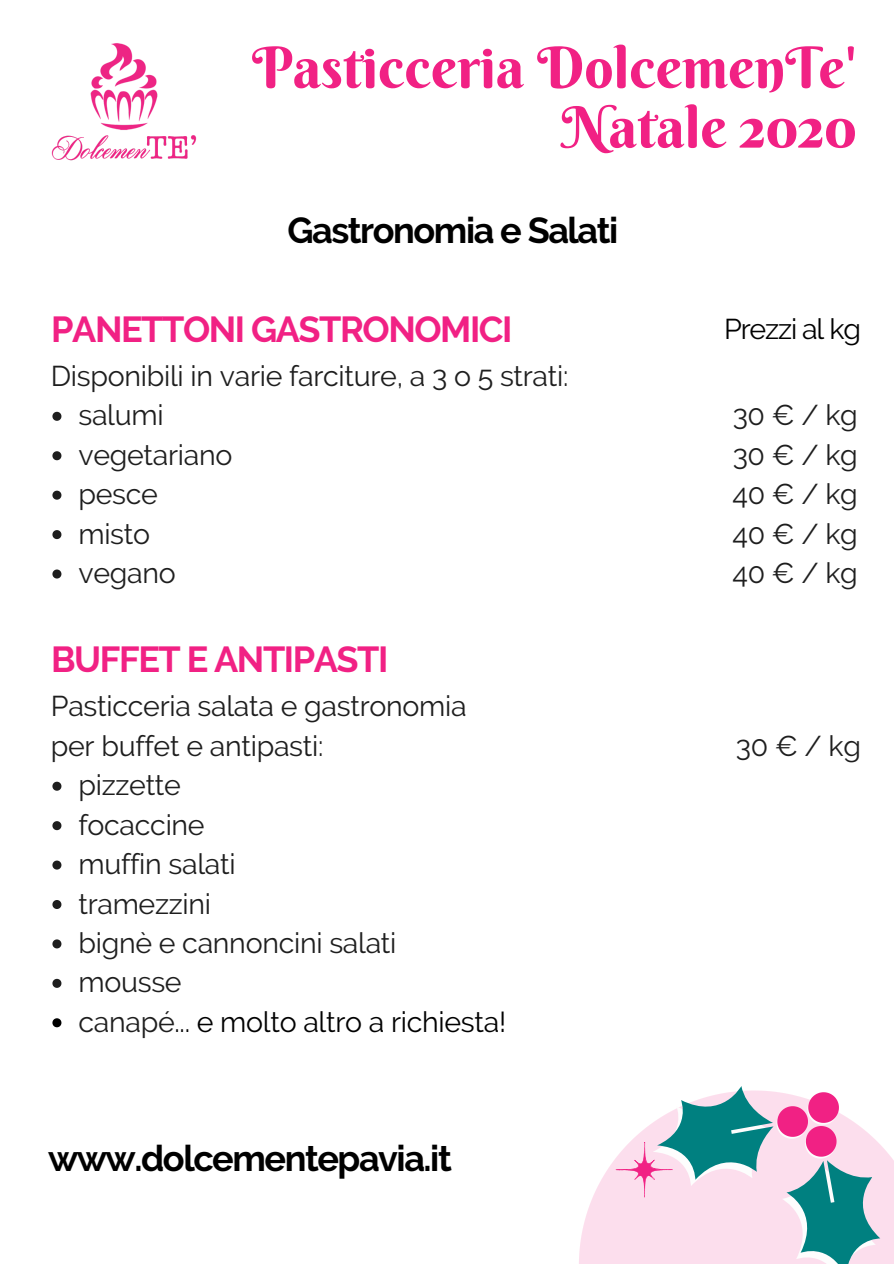
<style>
.page{position:relative;width:894px;height:1264px;background:#fff}
.page>*{position:absolute;margin:0;border:0;box-sizing:border-box;transform-origin:0 0}
.t1{font:57px/59.7px "Berkshire Swash";color:#f12184;text-align:right}
.t2{font:700 36px "Raleway";letter-spacing:-.04em;color:#000}
.t3{font:700 36px "Raleway";letter-spacing:-.04em;color:#f12184}
.t4{font:28.5px/39.5px "Raleway";letter-spacing:-.01em;color:#1e1e1e}
.t5{font:28.5px "Raleway";letter-spacing:-.04em;color:#000}
.s1{color:#000}
</style>
<div class="page">
<img style="left:51px;top:43px;width:146px;height:118px">
<svg style="left:52px;top:412px;width:9px;height:9px"></svg>
<svg style="left:52px;top:451px;width:9px;height:9px"></svg>
<svg style="left:52px;top:490px;width:9px;height:9px"></svg>
<svg style="left:52px;top:530px;width:9px;height:9px"></svg>
<svg style="left:52px;top:569px;width:9px;height:9px"></svg>
<svg style="left:52px;top:781px;width:9px;height:9px"></svg>
<svg style="left:52px;top:821px;width:9px;height:9px"></svg>
<svg style="left:52px;top:860px;width:9px;height:9px"></svg>
<svg style="left:52px;top:900px;width:9px;height:9px"></svg>
<svg style="left:52px;top:939px;width:9px;height:9px"></svg>
<svg style="left:52px;top:978px;width:9px;height:9px"></svg>
<svg style="left:52px;top:1018px;width:9px;height:9px"></svg>
<svg style="left:579px;top:1154px;width:314px;height:109px;fill:#fcdeed"></svg>
<svg style="left:615px;top:1086px;width:273px;height:177px"></svg>
<h1 class="t1" style="left:252px;top:38px;width:606px">Pasticceria DolcemenTe'<br>Natale 2020</h1>
<p class="t2" style="left:287px;top:209px;width:332px">Gastronomia e Salati</p>
<p class="t3" style="left:51px;top:308px;width:462px">PANETTONI GASTRONOMICI</p>
<p class="t4" style="left:51px;top:356px;width:519px">Disponibili in varie farciture, a 3 o 5 strati:</p>
<p class="t4" style="left:78px;top:395px;width:155px">salumi vegetariano pesce misto vegano</p>
<p class="t3" style="left:51px;top:638px;width:338px">BUFFET E ANTIPASTI</p>
<p class="t4" style="left:51px;top:686px;width:417px">Pasticceria salata e gastronomia per buffet e antipasti:</p>
<p class="t4" style="left:78px;top:765px;width:429px">pizzette<br>focaccine<br>muffin salati<br>tramezzini<br>bignè e cannoncini salati mousse<br>canapé<span class="s1">... e molto altro a richiesta!</span></p>
<p class="t2" style="left:48px;top:1136px;width:405px">www.dolcementepavia.it</p>
<p class="t5" style="left:724px;top:313px;width:138px">Prezzi al kg</p>
<p class="t4" style="left:732px;top:395px;width:127px;text-align:justify">30€/kg 30€/kg 40€/kg 40€/kg 40€/kg</p>
<p class="t4" style="left:735px;top:726px;width:127px">30€/kg</p>
</div>
